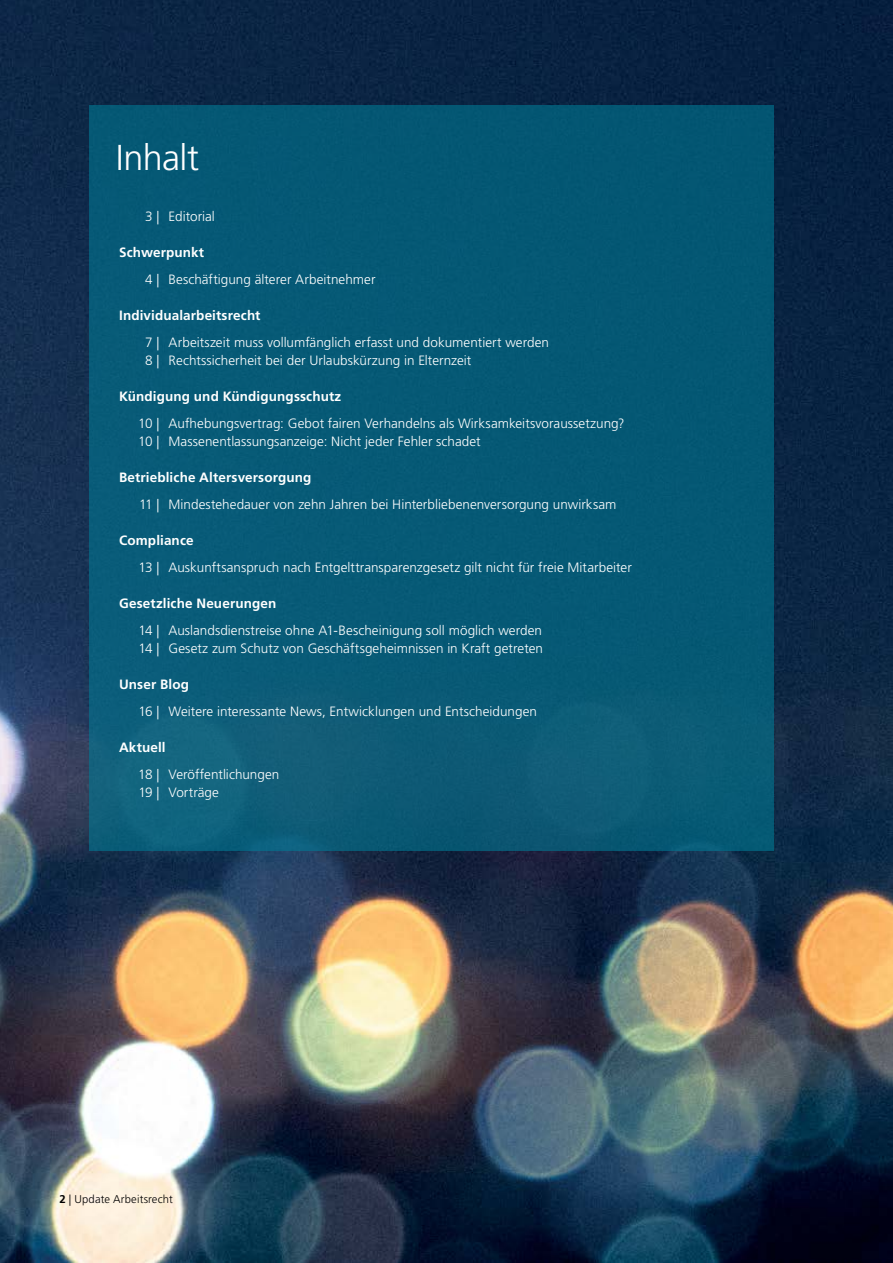
<style>
.page{position:relative;width:893px;height:1263px;background:#fff}
.page>*{position:absolute;margin:0;border:0;box-sizing:border-box;transform-origin:0 0}
.t1{font:300 36px "Frutiger LT Pro";letter-spacing:-.015em;color:#fff}
.t2{font:300 13.5px/18px "Frutiger LT Pro";color:#fff}
.t3{font:700 13.5px "Frutiger LT Pro";letter-spacing:.01em;color:#fff}
.t4{font:300 11.25px "Frutiger LT Pro";letter-spacing:.01em;color:#000}
.s1{font-weight:700}
</style>
<div class="page">
<img style="left:0;top:0;width:893px;height:1263px">
<div style="left:89px;top:105px;width:685px;height:745px;background:#065975"></div>
<h1 class="t1" style="left:116px;top:137px;width:85px">Inhalt</h1>
<p class="t2" style="left:145px;top:207px;width:71px">3 | Editorial</p>
<p class="t3" style="left:119px;top:244px;width:87px">Schwerpunkt</p>
<p class="t2" style="left:145px;top:270px;width:232px">4 | Beschäftigung älterer Arbeitnehmer</p>
<p class="t3" style="left:119px;top:307px;width:143px">Individualarbeitsrecht</p>
<p class="t2" style="left:145px;top:333px;width:405px">7 | Arbeitszeit muss vollumfänglich erfasst und dokumentiert werden<br>8 | Rechtssicherheit bei der Urlaubskürzung in Elternzeit</p>
<p class="t3" style="left:119px;top:388px;width:224px">Kündigung und Kündigungsschutz</p>
<p class="t2" style="left:138px;top:414px;width:488px">10 | Aufhebungsvertrag: Gebot fairen Verhandelns als Wirksamkeitsvoraussetzung?<br>10 | Massenentlassungsanzeige: Nicht jeder Fehler schadet</p>
<p class="t3" style="left:119px;top:469px;width:194px">Betriebliche Altersversorgung</p>
<p class="t2" style="left:139px;top:495px;width:479px">11 | Mindestehedauer von zehn Jahren bei Hinterbliebenenversorgung unwirksam</p>
<p class="t3" style="left:119px;top:532px;width:76px">Compliance</p>
<p class="t2" style="left:139px;top:558px;width:495px">13 | Auskunftsanspruch nach Entgelttransparenzgesetz gilt nicht für freie Mitarbeiter</p>
<p class="t3" style="left:119px;top:595px;width:159px">Gesetzliche Neuerungen</p>
<p class="t2" style="left:138px;top:621px;width:406px">14 | Auslandsdienstreise ohne A1-Bescheinigung soll möglich werden<br>14 | Gesetz zum Schutz von Geschäftsgeheimnissen in Kraft getreten</p>
<p class="t3" style="left:119px;top:676px;width:72px">Unser Blog</p>
<p class="t2" style="left:138px;top:702px;width:400px">16 | Weitere interessante News, Entwicklungen und Entscheidungen</p>
<p class="t3" style="left:119px;top:739px;width:48px">Aktuell</p>
<p class="t2" style="left:138px;top:765px;width:143px">18 | Veröffentlichungen<br>19 | Vorträge</p>
<p class="t4" style="left:60px;top:1193px;width:115px"><span class="s1">2</span> | Update Arbeitsrecht</p>
</div>
